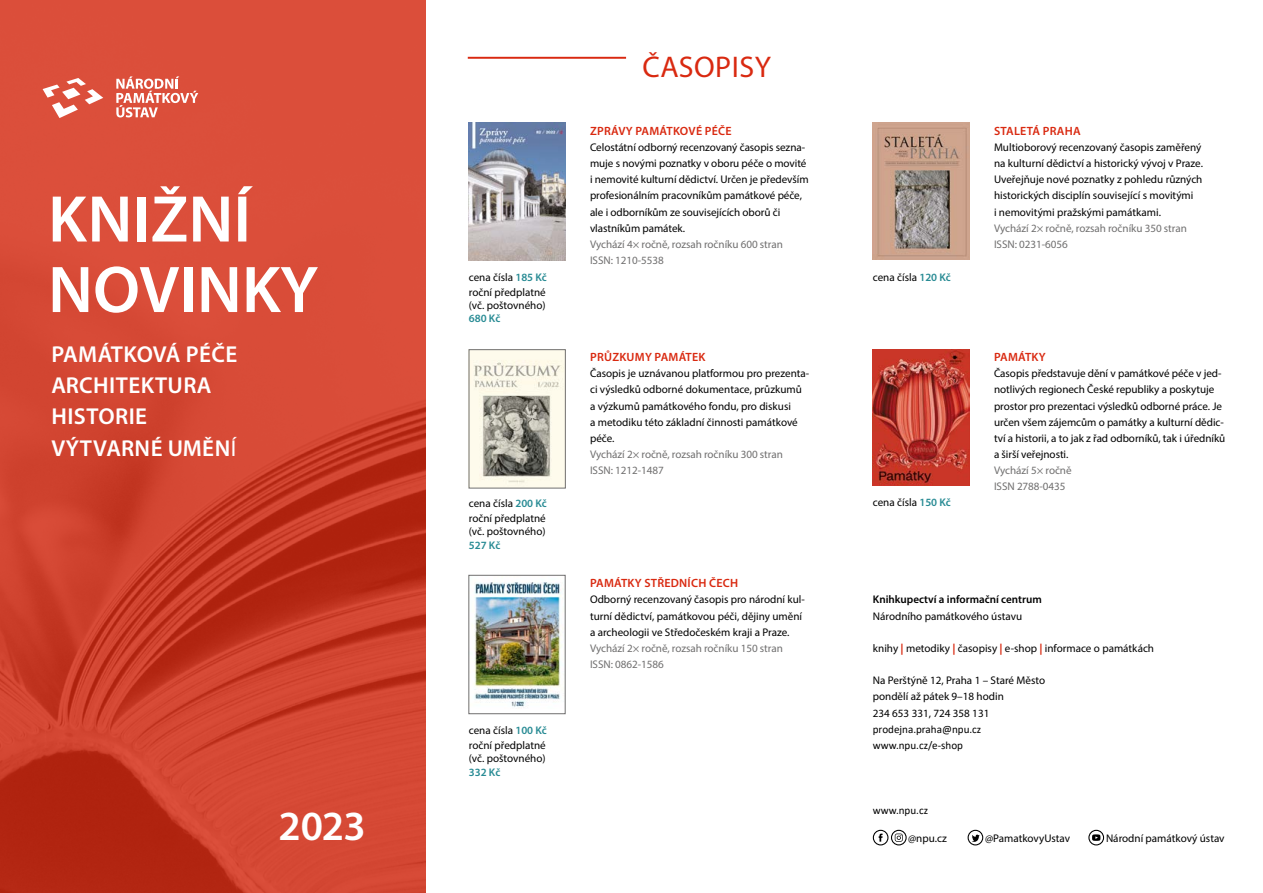
<style>
.page{position:relative;width:1263px;height:893px;background:#fff}
.page>*{position:absolute;margin:0;border:0;box-sizing:border-box;transform-origin:0 0}
.t1{font:600 66.6px/70.5px "Myriad Pro";color:#fff}
.t2{font:600 41.7px "Myriad Pro";color:#fff}
.t3{font:30px "Myriad Pro";letter-spacing:.025em;color:#d92910}
.t4{font:600 23.1px/31px "Myriad Pro";letter-spacing:.02em;color:#fff}
.t5{font:600 12px "Myriad Pro";letter-spacing:.02em;color:#d92910}
.t6{font:11.1px/16.2px "Myriad Pro";color:#000}
.t7{font:11.1px/16.2px "Myriad Pro";letter-spacing:-.005em;color:#706f6f}
.t8{font:11.1px/16.2px "Calibri";color:#000}
.t9{font:600 11.1px "Myriad Pro";color:#000}
.t10{font:600 11.1px "Myriad Pro";color:#288b94}
.s1{font-weight:400}
.s2{font-weight:600;color:#288b94}
.s3{font-weight:700;color:#d92910}
</style>
<div class="page">
<svg style="left:0;top:0;width:425px;height:893px;background:#d0432f"></svg>
<img style="left:873px;top:349px;width:96px;height:137px">
<img style="left:873px;top:122px;width:97px;height:138px">
<img style="left:469px;top:123px;width:97px;height:137px">
<img style="left:471px;top:349px;width:95px;height:139px">
<img style="left:472px;top:576px;width:94px;height:138px">
<svg style="left:43px;top:78px;width:60px;height:40px"></svg>
<svg style="left:116px;top:76px;width:82px;height:41px"></svg>
<hr style="left:468px;top:57px;width:158px;height:2px;background:#d92910">
<div style="left:891px;top:830px;width:16px;height:15px;border:1px solid #000;border-radius:50%"></div>
<svg style="left:895px;top:834px;width:8px;height:8px"></svg>
<div style="left:873px;top:830px;width:15px;height:15px;border:1px solid #000;border-radius:50%"></div>
<svg style="left:879px;top:834px;width:3px;height:8px"></svg>
<div style="left:1088px;top:830px;width:16px;height:15px;border:1px solid #000;border-radius:50%"></div>
<svg style="left:1092px;top:834px;width:8px;height:7px"></svg>
<div style="left:967px;top:830px;width:16px;height:15px;border:1px solid #000;border-radius:50%"></div>
<svg style="left:972px;top:834px;width:7px;height:8px"></svg>
<div style="left:469px;top:575px;width:96px;height:139px;border:1px solid #706f6f"></div>
<h1 class="t1" style="left:48px;top:182px;width:272px">KNIŽNÍ<br>NOVINKY</h1>
<h3 class="t4" style="left:51px;top:339px;width:188px">PAMÁTKOVÁ PÉČE<br>ARCHITEKTURA<br>HISTORIE<br>VÝTVARNÉ UMĚN<span class="s1">í</span></h3>
<h2 class="t2" style="left:278px;top:799px;width:89px">2023</h2>
<p class="t6" style="left:469px;top:269px;width:80px;line-height:15px">cena čísla <span class="s2">185 KČ </span>roční předplatné</p>
<p class="t6" style="left:469px;top:297px;width:78px">(vč. poštovného)</p>
<p class="t10" style="left:469px;top:312px;width:33px">680 KČ</p>
<p class="t6" style="left:469px;top:496px;width:80px;line-height:15px">cena čísla <span class="s2">200 KČ </span>roční předplatné</p>
<p class="t6" style="left:469px;top:523px;width:78px">(vč. poštovného)</p>
<p class="t10" style="left:469px;top:538px;width:33px">527 KČ</p>
<p class="t6" style="left:469px;top:722px;width:80px;line-height:15px">cena čísla <span class="s2">100 KČ </span>roční předplatné</p>
<p class="t6" style="left:469px;top:750px;width:78px">(vč. poštovného)</p>
<p class="t10" style="left:469px;top:765px;width:33px">332 KČ</p>
<h3 class="t3" style="left:642px;top:48px;width:130px">Časopisy</h3>
<p class="t5" style="left:590px;top:123px;width:92px">ZPRÁVY PAMÁTKOV</p>
<p class="t5" style="left:696px;top:123px;width:37px">É PÉČE</p>
<p class="t6" style="left:590px;top:139px;width:220px">Celostátní odborný recenzovaný časopis sezna&shy;muje s novými poznatky v oboru péče o movité i nemovité kulturní dědictví. Určen je především profesionálním pracovníkům památkové péče, ale i odborníkům ze souvisejících oborů či vlastníkům památek.</p>
<p class="t7" style="left:590px;top:236px;width:194px">Vychází 4× ročně, rozsah ročníku 600 stran<br>ISSN: 1210-5538</p>
<p class="t5" style="left:590px;top:349px;width:116px">PRŮZKUMY PAMÁTEK</p>
<p class="t6" style="left:590px;top:365px;width:221px">Časopis je uznávanou platformou pro prezenta&shy;ci výsledků odborné dokumentace, průzkumů a výzkumů památkového fondu, pro diskusi<br>a metodiku této základní činnosti památkové péče.</p>
<p class="t7" style="left:590px;top:446px;width:194px">Vychází 2× ročně, rozsah ročníku 300 stran<br>ISSN: 1212-1487</p>
<p class="t5" style="left:590px;top:576px;width:150px">PAMÁTKY STŘEDNÍCH ČECH</p>
<p class="t6" style="left:590px;top:591px;width:216px">Odborný recenzovaný časopis pro národní kul&shy;turní dědictví, památkovou péči, dějiny umění a archeologii ve Středočeském kraji a Praze.</p>
<p class="t7" style="left:590px;top:640px;width:194px">Vychází 2× ročně, rozsah ročníku 150 stran<br>ISSN: 0862-1586</p>
<p class="t6" style="left:873px;top:269px;width:80px">cena čísla <span class="s2">120 KČ</span></p>
<p class="t6" style="left:873px;top:494px;width:80px">cena čísla <span class="s2">150 KČ</span></p>
<p class="t5" style="left:994px;top:123px;width:88px">STALETÁ PRAHA</p>
<p class="t6" style="left:994px;top:139px;width:210px">Multioborový recenzovaný časopis zaměřený na kulturní dědictví a historický vývoj v Praze.<br>Uveřejňuje nové poznatky z pohledu různých historických disciplín související s movitými<br>i nemovitými pražskými památkami.</p>
<p class="t7" style="left:994px;top:220px;width:194px">Vychází 2× ročně, rozsah ročníku 350 stran<br>ISSN: 0231-6056</p>
<p class="t5" style="left:994px;top:349px;width:46px">PAMÁTKY</p>
<p class="t6" style="left:994px;top:365px;width:233px">Časopis představuje dění v památkové péče v jed&shy;notlivých regionech České republiky a poskytuje prostor pro prezentaci výsledků odborné práce. Je určen všem zájemcům o památky a kulturní dědic&shy;tví a historii, a to jak z řad odborníků, tak i úředníků a širší veřejnosti.</p>
<p class="t7" style="left:994px;top:462px;width:79px">Vychází 5× ročně<br>ISSN 2788-0435</p>
<p class="t9" style="left:873px;top:593px;width:170px">KNIHKUPECTVÍ A INFORMAČNÍ CENTRUM</p>
<p class="t6" style="left:873px;top:608px;width:151px">Národního památkového ústavu</p>
<p class="t6" style="left:873px;top:640px;width:283px">knihy <span class="s3">|</span> metodiky <span class="s3">|</span> časopisy <span class="s3">|</span> e-shop <span class="s3">|</span> informace o památkách</p>
<p class="t6" style="left:873px;top:672px;width:174px">Na Perštýně 12, Praha 1 – Staré Město pondělí až pátek 9–18 hodin<br>234 653 331, 724 358 131</p>
<p class="t8" style="left:873px;top:721px;width:110px">prodejna.praha@npu.cz www.npu.cz/e-shop</p>
<p class="t8" style="left:873px;top:801px;width:57px">www.npu.cz</p>
<p class="t6" style="left:908px;top:830px;width:40px">@npu.cz</p>
<p class="t6" style="left:985px;top:830px;width:87px">@PamatkovyUstav</p>
<p class="t6" style="left:1106px;top:830px;width:120px">Národní památkový ústav</p>
</div>
